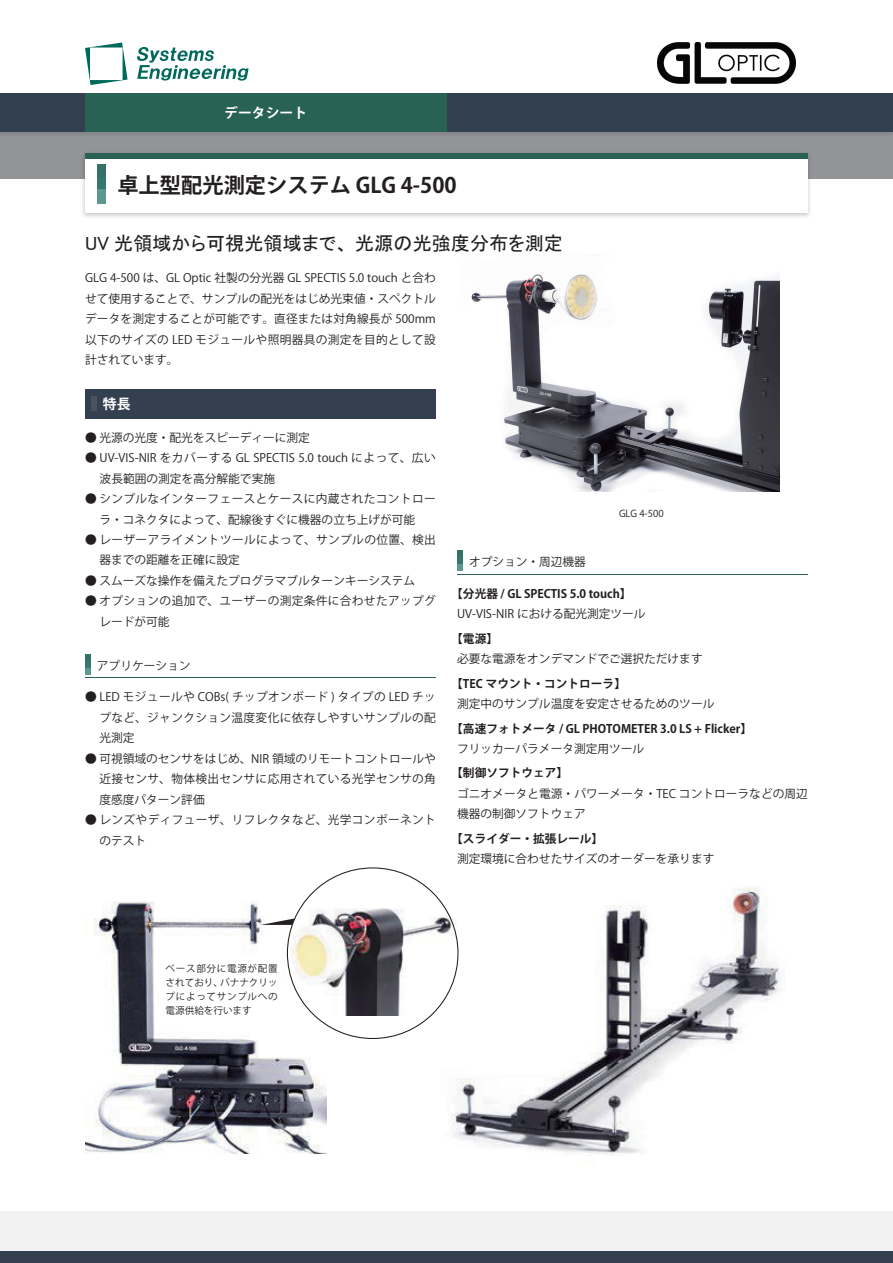
<style>
.page{position:relative;width:893px;height:1263px;background:#fff}
.page>*{position:absolute;margin:0;border:0;box-sizing:border-box;transform-origin:0 0}
.t1{font:700 21.3px "Koz Go Pr 6 N";color:#231f20}
.t2{font:19.2px "MS P Gothic";color:#231f20}
.t3{font:700 13.8px "Koz Go Pr 6 N";color:#fff}
.t4{font:11.7px/20.4px "Koz Go Pr 6 N";color:#231f20;text-align:justify}
.t5{font:11.7px/20.4px "Koz Go Pr 6 N";letter-spacing:.03em;color:#231f20}
.t6{font:700 11.7px "Koz Go Pr 6 N";color:#231f20}
.t7{font:9.6px/13.8px "Koz Go Pr 6 N";color:#231f20;text-align:justify}
</style>
<div class="page">
<img style="left:449px;top:887px;width:336px;height:269px">
<div style="left:0;top:132px;width:893px;height:47px;background:#939498"></div>
<svg style="left:85px;top:43px;width:43px;height:42px"></svg>
<svg style="left:137px;top:47px;width:112px;height:34px"></svg>
<div style="left:0;top:94px;width:893px;height:42px;background:#87878b"></div>
<div style="left:0;top:94px;width:893px;height:38px;background:#33404f"></div>
<div style="left:85px;top:94px;width:361px;height:38px;background:#286254"></div>
<div style="left:80px;top:150px;width:733px;height:69px;background:#231f20;opacity:.25"></div>
<div style="left:85px;top:153px;width:723px;height:60px;background:#fff"></div>
<div style="left:85px;top:153px;width:723px;height:5px;background:#296154"></div>
<div style="left:97px;top:164px;width:8px;height:14px;background:#347167"></div>
<div style="left:97px;top:178px;width:8px;height:12px;background:#337970"></div>
<div style="left:97px;top:190px;width:8px;height:14px;background:#5d9890"></div>
<div style="left:85px;top:389px;width:351px;height:30px;background:#344050"></div>
<div style="left:91px;top:396px;width:6px;height:15px;background:#475361"></div>
<div style="left:0;top:1212px;width:893px;height:51px;background:#f1f2f1"></div>
<div style="left:0;top:1251px;width:893px;height:12px;background:#344050"></div>
<img style="left:657px;top:43px;width:138px;height:41px">
<img style="left:471px;top:274px;width:309px;height:218px">
<hr style="left:85px;top:677px;width:351px;height:1px;background:#296154">
<svg style="left:85px;top:654px;width:5px;height:21px"></svg>
<hr style="left:457px;top:574px;width:351px;height:1px;background:#296154">
<svg style="left:457px;top:550px;width:5px;height:21px"></svg>
<img style="left:86px;top:884px;width:241px;height:269px">
<img style="left:265px;top:892px;width:212px;height:124px">
<svg style="left:260px;top:918px;width:34px;height:7px"></svg>
<p class="t3" style="left:224px;top:105px;width:84px">データシート</p>
<h1 class="t1" style="left:117px;top:174px;width:341px">卓上型配光測定システム GLG 4-500</h1>
<h2 class="t2" style="left:85px;top:234px;width:479px">UV 光領域から可視光領域まで、光源の光強度分布を測定</h2>
<p class="t4" style="left:85px;top:268px;width:352px">GLG 4-500 は、GL Optic 社製の分光器 GL SPECTIS 5.0 touch と合わせて使用することで、サンプルの配光をはじめ光束値・スペクトルデータを測定することが可能です。直径または対角線長が 500mm以下のサイズの LED モジュールや照明器具の測定を目的として設計されています。</p>
<p class="t3" style="left:103px;top:396px;width:29px">特長</p>
<p class="t4" style="left:85px;top:427px;width:226px">● 光源の光度・配光をスピーディーに測定</p>
<p class="t4" style="left:100px;top:448px;width:338px;text-indent:-15px">● UV-VIS-NIR をカバーする GL SPECTIS 5.0 touch によって、広い波長範囲の測定を高分解能で実施</p>
<p class="t5" style="left:85px;top:489px;width:352px;text-align:center">● シンプルなインターフェースとケースに内蔵されたコントローラ・コネクタによって、配線後すぐに機器の立ち上げが可能</p>
<p class="t5" style="left:99px;top:530px;width:338px;text-indent:-14px">● レーザーアライメントツールによって、サンプルの位置、検出器までの距離を正確に設定</p>
<p class="t4" style="left:85px;top:571px;width:332px">● スムーズな操作を備えたプログラマブルターンキーシステム</p>
<p class="t5" style="left:99px;top:591px;width:338px;text-indent:-14px">● オプションの追加で、ユーザーの測定条件に合わせたアップグレードが可能</p>
<p class="t4" style="left:97px;top:655px;width:95px">アプリケーション</p>
<p class="t4" style="left:99px;top:687px;width:338px;text-indent:-14px">● LED モジュールや COBs( チップオンボード ) タイプの LED チップなど、ジャンクション温度変化に依存しやすいサンプルの配光測定</p>
<p class="t4" style="left:99px;top:748px;width:338px;text-indent:-14px">● 可視領域のセンサをはじめ、NIR 領域のリモートコントロールや近接センサ、物体検出センサに応用されている光学センサの角度感度パターン評価</p>
<p class="t5" style="left:99px;top:810px;width:338px;text-indent:-14px">● レンズやディフューザ、リフレクタなど、光学コンポーネントのテスト</p>
<p class="t7" style="left:619px;top:506px;width:46px">GLG 4-500</p>
<p class="t4" style="left:469px;top:552px;width:118px">オプション・周辺機器</p>
<p class="t6" style="left:451px;top:587px;width:182px">【分光器 / GL SPECTIS 5.0 touch】</p>
<p class="t4" style="left:457px;top:604px;width:190px">UV-VIS-NIR における配光測定ツール</p>
<p class="t6" style="left:451px;top:632px;width:48px">【電源】</p>
<p class="t4" style="left:457px;top:649px;width:247px">必要な電源をオンデマンドでご選択ただけます</p>
<p class="t6" style="left:451px;top:677px;width:176px">【TEC マウント・コントローラ】</p>
<p class="t4" style="left:457px;top:694px;width:259px">測定中のサンプル温度を安定させるためのツール</p>
<p class="t6" style="left:451px;top:722px;width:302px">【高速フォトメータ / GL PHOTOMETER 3.0 LS + Flicker】</p>
<p class="t4" style="left:457px;top:739px;width:189px">フリッカーパラメータ測定用ツール</p>
<p class="t6" style="left:451px;top:766px;width:118px">【制御ソフトウェア】</p>
<p class="t4" style="left:457px;top:784px;width:352px">ゴニオメータと電源・パワーメータ・TEC コントローラなどの周辺機器の制御ソフトウェア</p>
<p class="t6" style="left:451px;top:832px;width:154px">【スライダー・拡張レール】</p>
<p class="t4" style="left:457px;top:849px;width:259px">測定環境に合わせたサイズのオーダーを承ります</p>
<p class="t7" style="left:166px;top:962px;width:114px">ベース部分に電源が配置されており、バナナクリップによってサンプルへの電源供給を行います</p>
</div>
